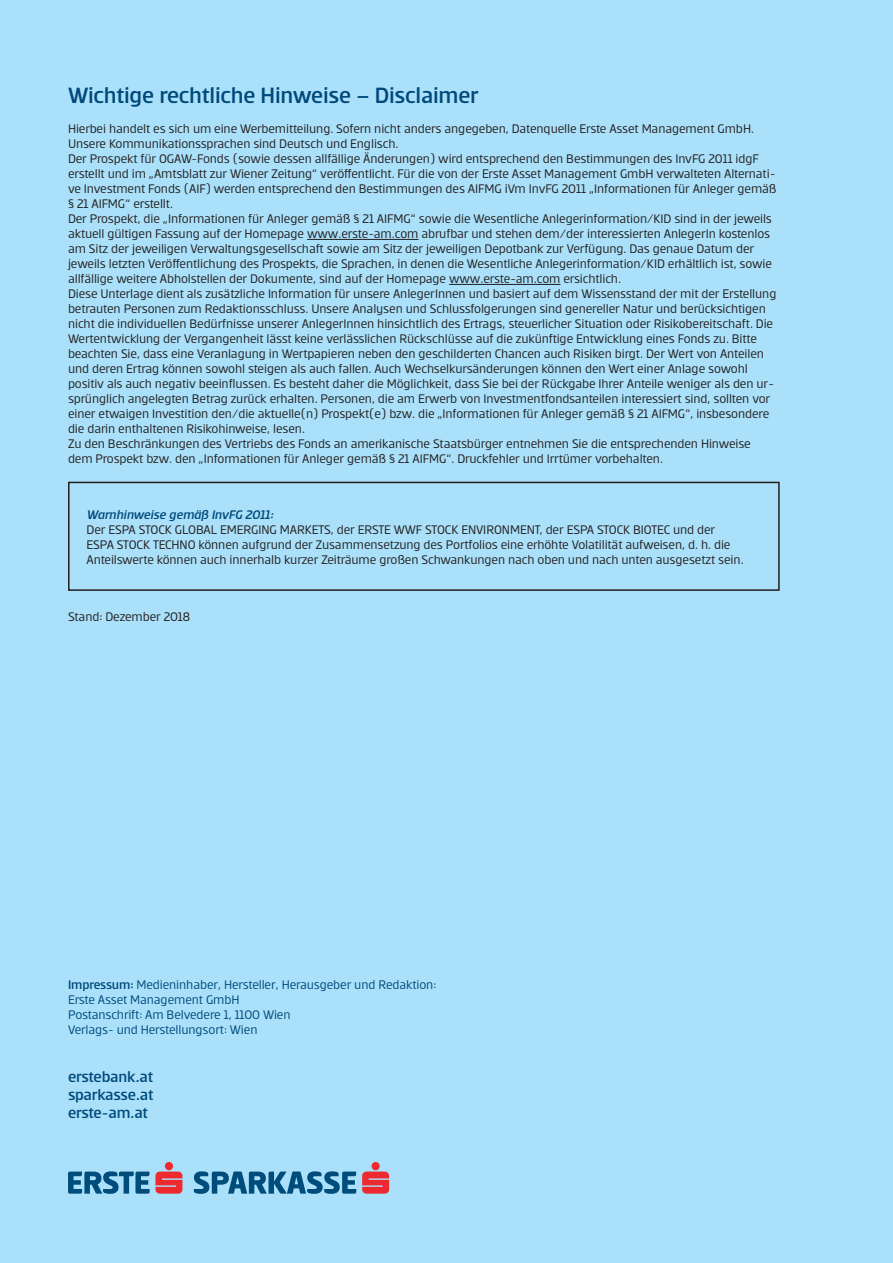
<style>
.page{position:relative;width:893px;height:1263px;background:#aae0f9}
.page>*{position:absolute;margin:0;border:0;box-sizing:border-box;transform-origin:0 0}
.t1{font:500 24px "Erste";letter-spacing:-.01em;color:#00497b}
.t2{font:500 16.5px/18px "Erste";letter-spacing:-.02em;color:#00497b;text-align:justify}
.t3{font:13.5px/15px "Erste";letter-spacing:-.01em;color:#231f20}
.t4{font:13.5px/15px "Erste";letter-spacing:-.01em;color:#00497b}
.t5{font:italic 500 13.5px "Erste";letter-spacing:-.01em;color:#00497b}
.s1{font-weight:500}
</style>
<div class="page">
<svg style="left:68px;top:1162px;width:321px;height:32px"></svg>
<hr style="left:307px;top:239px;width:111px;height:1px;background:#231f20">
<hr style="left:449px;top:284px;width:111px;height:1px;background:#231f20">
<div style="left:68px;top:482px;width:712px;height:109px;border:2px solid #231f20"></div>
<h1 class="t1" style="left:68px;top:83px;width:412px">Wichtige rechtliche Hinweise – Disclaimer</h1>
<p class="t3" style="left:68px;top:121px;width:710px">Hierbei handelt es sich um eine Werbemitteilung. Sofern nicht anders angegeben, Datenquelle Erste Asset Management GmbH.<br>Unsere Kommunikationssprachen sind Deutsch und Englisch.<br>Der Prospekt für OGAW-Fonds (sowie dessen allfällige Änderungen) wird entsprechend den Bestimmungen des InvFG 2011 idgF erstellt und im „Amtsblatt zur Wiener Zeitung“ veröffentlicht. Für die von der Erste Asset Management GmbH verwalteten Alternati&shy;ve Investment Fonds (AIF) werden entsprechend den Bestimmungen des AIFMG iVm InvFG 2011 „Informationen für Anleger gemäß § 21 AIFMG“ erstellt.<br>Der Prospekt, die „Informationen für Anleger gemäß § 21 AIFMG“ sowie die Wesentliche Anlegerinformation/KID sind in der jeweils aktuell gültigen Fassung auf der Homepage www.erste-am.com abrufbar und stehen dem/der interessierten AnlegerIn kostenlos am Sitz der jeweiligen Verwaltungsgesellschaft sowie am Sitz der jeweiligen Depotbank zur Verfügung. Das genaue Datum der jeweils letzten Veröffentlichung des Prospekts, die Sprachen, in denen die Wesentliche Anlegerinformation/KID erhältlich ist, sowie allfällige weitere Abholstellen der Dokumente, sind auf der Homepage www.erste-am.com ersichtlich.<br>Diese Unterlage dient als zusätzliche Information für unsere AnlegerInnen und basiert auf dem Wissensstand der mit der Erstellung betrauten Personen zum Redaktionsschluss. Unsere Analysen und Schlussfolgerungen sind genereller Natur und berücksichtigen nicht die individuellen Bedürfnisse unserer AnlegerInnen hinsichtlich des Ertrags, steuerlicher Situation oder Risikobereitschaft. Die Wertentwicklung der Vergangenheit lässt keine verlässlichen Rückschlüsse auf die zukünftige Entwicklung eines Fonds zu. Bitte beachten Sie, dass eine Veranlagung in Wertpapieren neben den geschilderten Chancen auch Risiken birgt. Der Wert von Anteilen und deren Ertrag können sowohl steigen als auch fallen. Auch Wechselkursänderungen können den Wert einer Anlage sowohl positiv als auch negativ beeinflussen. Es besteht daher die Möglichkeit, dass Sie bei der Rückgabe Ihrer Anteile weniger als den ur&shy;sprünglich angelegten Betrag zurück erhalten. Personen, die am Erwerb von Investmentfondsanteilen interessiert sind, sollten vor einer etwaigen Investition den/die aktuelle(n) Prospekt(e) bzw. die „Informationen für Anleger gemäß § 21 AIFMG“, insbesondere die darin enthaltenen Risikohinweise, lesen.<br>Zu den Beschränkungen des Vertriebs des Fonds an amerikanische Staatsbürger entnehmen Sie die entsprechenden Hinweise dem Prospekt bzw. den „Informationen für Anleger gemäß § 21 AIFMG“. Druckfehler und Irrtümer vorbehalten.</p>
<p class="t5" style="left:87px;top:508px;width:188px">Warnhinweise gemäß InvFG 2011:</p>
<p class="t3" style="left:87px;top:522px;width:659px">Der ESPA STOCK GLOBAL EMERGING MARKETS, der ERSTE WWF STOCK ENVIRONMENT, der ESPA STOCK BIOTEC und der<br>ESPA STOCK TECHNO können aufgrund der Zusammensetzung des Portfolios eine erhöhte Volatilität aufweisen, d. h. die<br>Anteilswerte können auch innerhalb kurzer Zeiträume großen Schwankungen nach oben und nach unten ausgesetzt sein.</p>
<p class="t3" style="left:68px;top:609px;width:124px">Stand: Dezember 2018</p>
<p class="t4" style="left:68px;top:977px;width:370px"><span class="s1">Impressum:</span> Medieninhaber, Hersteller, Herausgeber und Redaktion:<br>Erste Asset Management GmbH<br>Postanschrift: Am Belvedere 1, 1100 Wien<br>Verlags- und Herstellungsort: Wien</p>
<p class="t2" style="left:68px;top:1068px;width:87px">erstebank.at sparkasse.at erste-am.at</p>
</div>
